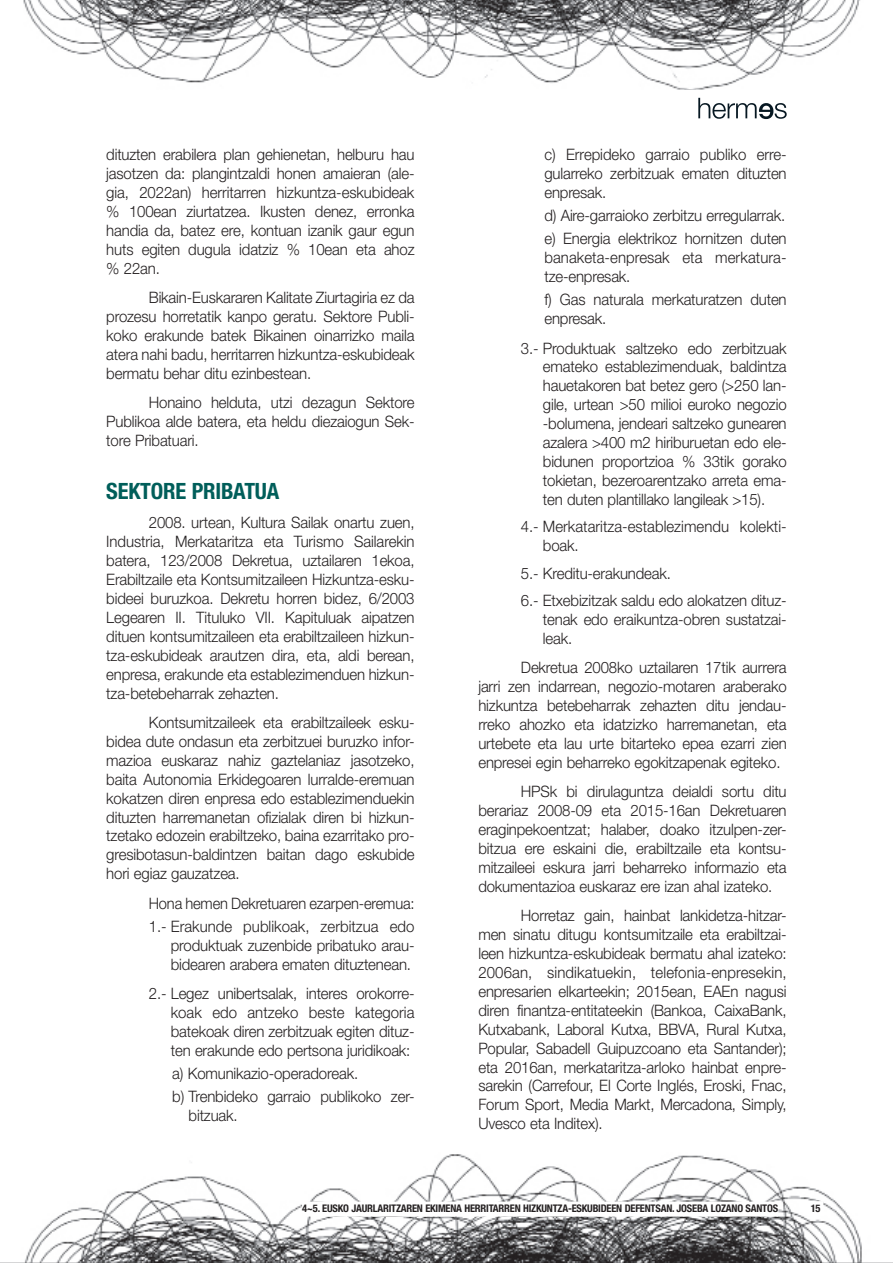
<style>
.page{position:relative;width:893px;height:1263px;background:#fff}
.page>*{position:absolute;margin:0;border:0;box-sizing:border-box;transform-origin:0 0}
.ladillo{font:700 condensed 22.5px "Helvetica Neue LT Std";letter-spacing:-.01em;color:#005e5a}
.TEXTO_COMUN{font:300 15.75px/18.9px "Helvetica Neue LT Std";letter-spacing:-.01em;color:#231f20;text-align:justify;scale:.95 1}
.TEXTO_COMUN-2{font:300 15.75px "Helvetica Neue LT Std";letter-spacing:-.01em;color:#231f20;scale:.93 1}
.ARRIBA{font:700 condensed 10.5px "Helvetica Neue LT Std";letter-spacing:-.02em;color:#231f20}
</style>
<div class="page">
<img style="left:23px;top:0;width:838px;height:90px">
<img style="left:0;top:1154px;width:893px;height:109px">
<div style="left:808px;top:1201px;width:15px;height:15px;background:#fff"></div>
<svg style="left:698px;top:98px;width:89px;height:21px"></svg>
<div style="left:302px;top:1201px;width:476px;height:15px;background:#fff"></div>
<p class="TEXTO_COMUN" style="left:106px;top:145px;width:326px">dituzten erabilera plan gehienetan, helburu hau jasotzen da: plangintzaldi honen amaieran (ale&shy;gia, 2022an) herritarren hizkuntza-eskubideak % 100ean ziurtatzea. Ikusten denez, erronka handia da, batez ere, kontuan izanik gaur egun huts egiten dugula idatziz % 10ean eta ahoz % 22an.</p>
<p class="TEXTO_COMUN" style="left:106px;top:288px;width:326px;text-indent:43px">Bikain-Euskararen Kalitate Ziurtagiria ez da prozesu horretatik kanpo geratu. Sektore Publi&shy;koko erakunde batek Bikainen oinarrizko maila atera nahi badu, herritarren hizkuntza-eskubideak bermatu behar ditu ezinbestean.</p>
<p class="TEXTO_COMUN" style="left:106px;top:393px;width:326px;text-indent:43px">Honaino helduta, utzi dezagun Sektore Publikoa alde batera, eta heldu diezaiogun Sek&shy;tore Pribatuari.</p>
<p class="ladillo" style="left:106px;top:477px;width:174px">SEKTORE PRIBATUA</p>
<p class="TEXTO_COMUN" style="left:106px;top:513px;width:326px;text-indent:43px">2008. urtean, Kultura Sailak onartu zuen, Industria, Merkataritza eta Turismo Sailarekin batera, 123/2008 Dekretua, uztailaren 1ekoa, Erabiltzaile eta Kontsumitzaileen Hizkuntza-esku&shy;bideei buruzkoa. Dekretu horren bidez, 6/2003<br>Legearen II. Tituluko VII. Kapituluak aipatzen dituen kontsumitzaileen eta erabiltzaileen hizkun&shy;tza-eskubideak arautzen dira, eta, aldi berean, enpresa, erakunde eta establezimenduen hizkun&shy;tza-betebeharrak zehazten.</p>
<p class="TEXTO_COMUN" style="left:106px;top:713px;width:326px;text-indent:43px">Kontsumitzaileek eta erabiltzaileek esku&shy;bidea dute ondasun eta zerbitzuei buruzko infor&shy;mazioa euskaraz nahiz gaztelaniaz jasotzeko, baita Autonomia Erkidegoaren lurralde-eremuan kokatzen diren enpresa edo establezimenduekin dituzten harremanetan ofizialak diren bi hizkun&shy;tzetako edozein erabiltzeko, baina ezarritako pro&shy;gresibotasun-baldintzen baitan dago eskubide hori egiaz gauzatzea.</p>
<p class="TEXTO_COMUN-2" style="left:149px;top:893px;width:287px">Hona hemen Dekretuaren ezarpen-eremua:</p>
<p class="TEXTO_COMUN" style="left:171px;top:916px;width:258px;text-indent:-22px">1.- Erakunde publikoak, zerbitzua edo produktuak zuzenbide pribatuko arau&shy;bidearen arabera ematen dituztenean.</p>
<p class="TEXTO_COMUN" style="left:171px;top:984px;width:258px;text-indent:-22px">2.- Legez unibertsalak, interes orokorre&shy;koak edo antzeko beste kategoria batekoak diren zerbitzuak egiten dituz&shy;ten erakunde edo pertsona juridikoak:</p>
<p class="TEXTO_COMUN" style="left:172px;top:1064px;width:197px">a) Komunikazio-operadoreak.</p>
<p class="TEXTO_COMUN" style="left:189px;top:1087px;width:239px;text-indent:-16px">b) Trenbideko garraio publikoko zer&shy;bitzuak.</p>
<p class="TEXTO_COMUN" style="left:544px;top:145px;width:257px">c) Errepideko garraio publiko erre&shy;gularreko zerbitzuak ematen dituzten enpresak.</p>
<p class="TEXTO_COMUN" style="left:544px;top:206px;width:255px">d) Aire-garraioko zerbitzu erregularrak.</p>
<p class="TEXTO_COMUN" style="left:544px;top:229px;width:257px">e) Energia elektrikoz hornitzen duten banaketa-enpresak eta merkatura&shy;tze-enpresak.</p>
<p class="TEXTO_COMUN" style="left:544px;top:290px;width:257px">f) Gas naturala merkaturatzen duten enpresak.</p>
<p class="TEXTO_COMUN" style="left:543px;top:338px;width:258px;text-indent:-22px">3.- Produktuak saltzeko edo zerbitzuak emateko establezimenduak, baldintza hauetakoren bat betez gero (&gt;250 lan&shy;gile, urtean &gt;50 milioi euroko negozio -bolumena, jendeari saltzeko gunearen azalera &gt;400 m2 hiriburuetan edo ele&shy;bidunen proportzioa % 33tik gorako tokietan, bezeroarentzako arreta ema&shy;ten duten plantillako langileak &gt;15).</p>
<p class="TEXTO_COMUN" style="left:543px;top:517px;width:258px;text-indent:-22px">4.- Merkataritza-establezimendu kolekti&shy;boak.</p>
<p class="TEXTO_COMUN" style="left:521px;top:563px;width:160px">5.- Kreditu-erakundeak.</p>
<p class="TEXTO_COMUN" style="left:543px;top:590px;width:258px;text-indent:-22px">6.- Etxebizitzak saldu edo alokatzen dituz&shy;tenak edo eraikuntza-obren sustatzai&shy;leak.</p>
<p class="TEXTO_COMUN" style="left:478px;top:658px;width:326px;text-indent:43px">Dekretua 2008ko uztailaren 17tik aurrera jarri zen indarrean, negozio-motaren araberako hizkuntza betebeharrak zehazten ditu jendau&shy;rreko ahozko eta idatzizko harremanetan, eta urtebete eta lau urte bitarteko epea ezarri zien enpresei egin beharreko egokitzapenak egiteko.</p>
<p class="TEXTO_COMUN" style="left:478px;top:782px;width:326px;text-indent:43px">HPSk bi dirulaguntza deialdi sortu ditu berariaz 2008-09 eta 2015-16an Dekretuaren eraginpekoentzat; halaber, doako itzulpen-zer&shy;bitzua ere eskaini die, erabiltzaile eta kontsu&shy;mitzaileei eskura jarri beharreko informazio eta dokumentazioa euskaraz ere izan ahal izateko.</p>
<p class="TEXTO_COMUN" style="left:478px;top:906px;width:326px;text-indent:43px">Horretaz gain, hainbat lankidetza-hitzar&shy;men sinatu ditugu kontsumitzaile eta erabiltzai&shy;leen hizkuntza-eskubideak bermatu ahal izateko:<br>2006an, sindikatuekin, telefonia-enpresekin, enpresarien elkarteekin; 2015ean, EAEn nagusi diren finantza-entitateekin (Bankoa, CaixaBank, Kutxabank, Laboral Kutxa, BBVA, Rural Kutxa, Popular, Sabadell Guipuzcoano eta Santander); eta 2016an, merkataritza-arloko hainbat enpre&shy;sarekin (Carrefour, El Corte Inglés, Eroski, Fnac, Forum Sport, Media Markt, Mercadona, Simply, Uvesco eta Inditex).</p>
<p class="ARRIBA" style="left:302px;top:1202px;width:478px">4~5. EUSKO JAURLARITZAREN EKIMENA HERRITARREN HIZKUNTZA-ESKUBIDEEN DEFENTSAN. JOSEBA LOZANO SANTOS</p>
<p class="ARRIBA" style="left:811px;top:1202px;width:11px">15</p>
</div>
